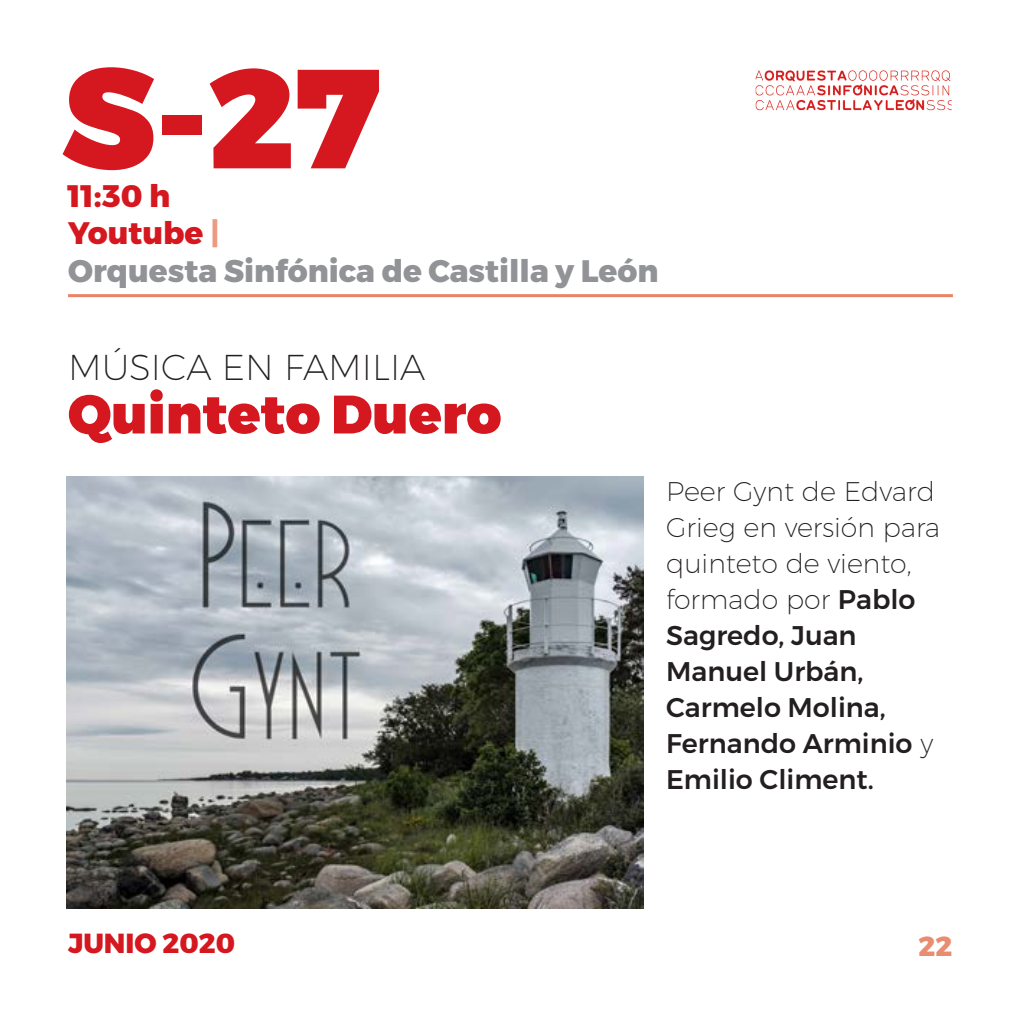
<style>
.page{position:relative;width:1021px;height:1021px;background:#fff}
.page>*{position:absolute;margin:0;border:0;box-sizing:border-box;transform-origin:0 0}
.t1{font:900 140.4px "Montserrat";color:#d5171f}
.t2{font:900 54px "Montserrat";color:#d5171f}
.t3{font:200 36px "Montserrat";color:#231f20}
.t4{font:800 31.2px "Montserrat";color:#919396}
.t5{font:800 31.2px "Montserrat";color:#d5171f}
.t6{font:800 27.6px "Montserrat";color:#d5171f}
.t7{font:800 27.6px "Montserrat";color:#e98d72}
.t8{font:500 27px/36px "Montserrat";color:#231f20}
.s1{color:#ec9a80}
.s2{font-weight:200}
</style>
<div class="page">
<hr style="left:68px;top:294px;width:884px;height:3px;background:#e78467">
<img style="left:66px;top:476px;width:577px;height:432px">
<img style="left:755px;top:70px;width:197px;height:41px">
<p class="t1" style="left:61px;top:64px;width:320px">S-27</p>
<p class="t5" style="left:68px;top:178px;width:104px">11:30 h</p>
<p class="t5" style="left:68px;top:215px;width:153px">Youtube <span class="s1">|</span></p>
<p class="t4" style="left:68px;top:253px;width:592px">Orquesta Sinfónica de Castilla y León</p>
<p class="t3" style="left:68px;top:353px;width:359px">MÚSICA EN FAMILIA</p>
<p class="t2" style="left:68px;top:393px;width:435px">Quinteto Duero</p>
<p class="t8" style="left:666px;top:476px;width:275px"><span class="s2">Peer Gynt de Edvard<br>Grieg en versión para quinteto de viento, formado por</span> Pablo<br>Sagredo, Juan<br>Manuel Urbán,<br>Carmelo Molina,<br>Fernando Arminio <span class="s2">y<br></span>Emilio Climent.</p>
<p class="t6" style="left:68px;top:927px;width:168px">JUNIO 2020</p>
<p class="t7" style="left:918px;top:930px;width:35px">22</p>
</div>
